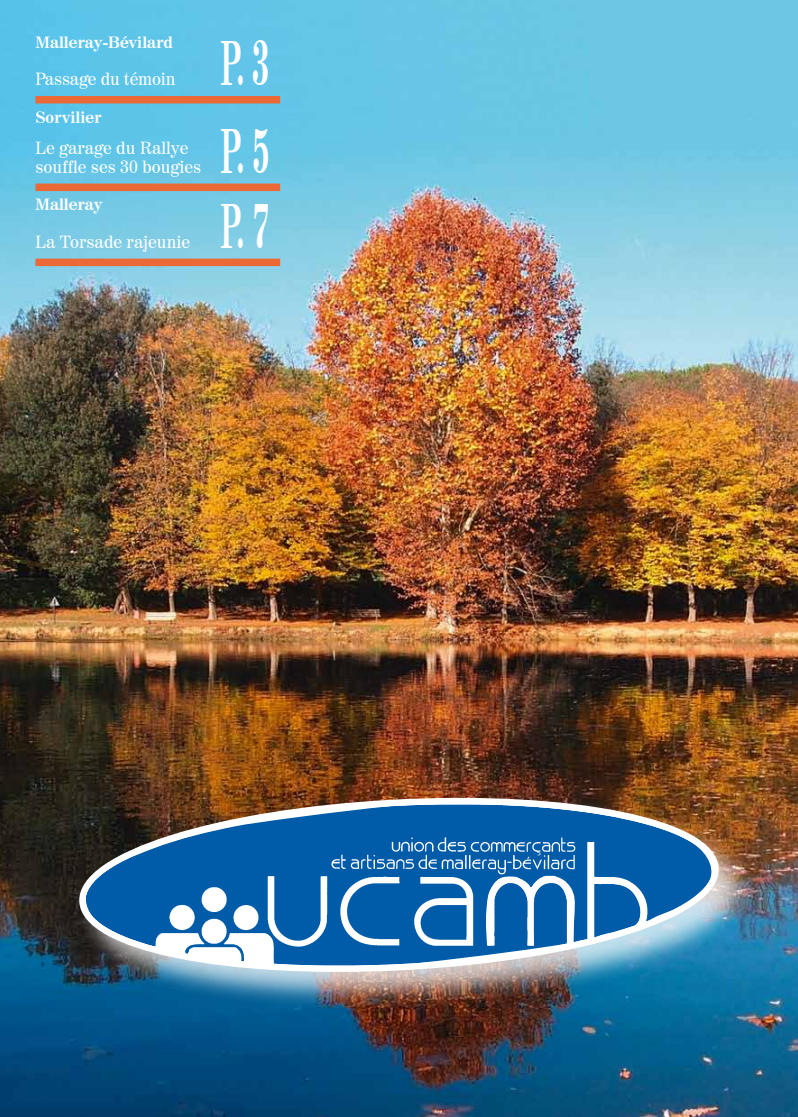
<style>
.page{position:relative;width:798px;height:1117px;background:#fff}
.page>*{position:absolute;margin:0;border:0;box-sizing:border-box;transform-origin:0 0}
.t1{font:700 62.5px "Century 725 BT";color:#fff;scale:.5 1}
.t2{font:17.5px/18.8px "Century 725 BT";color:#fff}
.t3{font:700 16.25px "Century 725 BT";color:#fff}
</style>
<div class="page">
<img style="left:0;top:0;width:797px;height:1116px">
<div style="left:78px;top:795px;width:677px;height:214px;background:#fff;opacity:.75"></div>
<img style="left:79px;top:793px;width:639px;height:183px">
<div style="left:35px;top:96px;width:245px;height:7px;background:#eb6937"></div>
<div style="left:35px;top:183px;width:245px;height:8px;background:#eb6937"></div>
<div style="left:35px;top:258px;width:245px;height:8px;background:#eb6937"></div>
<p class="t3" style="left:35px;top:32px;width:139px">Malleray-Bévilard</p>
<p class="t2" style="left:35px;top:69px;width:142px">Passage du témoin</p>
<p class="t3" style="left:35px;top:107px;width:67px">Sorvilier</p>
<p class="t2" style="left:35px;top:138px;width:167px">Le garage du Rallye souffle ses 30 bougies</p>
<p class="t3" style="left:35px;top:194px;width:69px">Malleray</p>
<p class="t2" style="left:35px;top:232px;width:156px">La Torsade rajeunie</p>
<h1 class="t1" style="left:220px;top:24px;width:99px">P. 3</h1>
<h1 class="t1" style="left:220px;top:111px;width:99px">P. 5</h1>
<h1 class="t1" style="left:220px;top:186px;width:99px">P. 7</h1>
</div>
